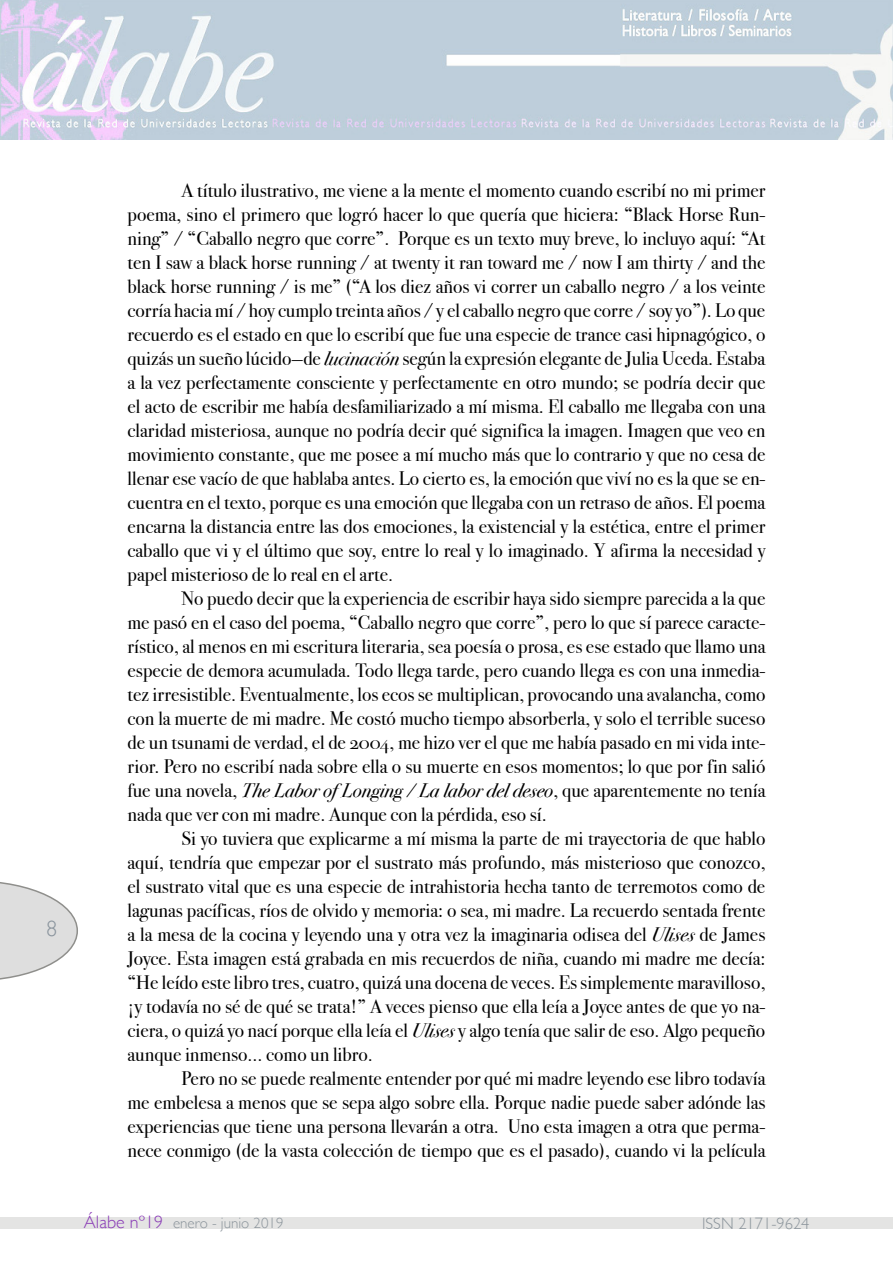
<style>
.page{position:relative;width:893px;height:1263px;background:#fff}
.page>*{position:absolute;margin:0;border:0;box-sizing:border-box;transform-origin:0 0}
.t1{font:300 22.5px "Gill Sans";color:#8a949d}
.t2{font:19.5px/24px "Bodoni Svty Two OSITCTT Book";color:#000;text-align:justify}
.t3{font:300 16.5px "Gill Sans";color:#8c959c}
.t4{font:300 15px "Gill Sans";color:#8c959c}
.s1{font-family:"Bodoni Svty Two OSITCTT Book It"}
.s2{font-size:18px;color:#893ab6}
</style>
<div class="page">
<svg style="left:0;top:882px;width:78px;height:98px"></svg>
<div style="left:0;top:1218px;width:893px;height:11px;background:#e4e4e3"></div>
<img style="left:0;top:0;width:893px;height:139px">
<p class="t1" style="left:46px;top:911px;width:13px">8</p>
<p class="t2" style="left:128px;top:178px;width:639px;text-indent:54px">A título ilustrativo, me viene a la mente el momento cuando escribí no mi primer poema, sino el primero que logró hacer lo que quería que hiciera: “Black Horse Run&shy;ning” / “Caballo negro que corre”. Porque es un texto muy breve, lo incluyo aquí: “At ten I saw a black horse running / at twenty it ran toward me / now I am thirty / and the black horse running / is me” (“A los diez años vi correr un caballo negro / a los veinte corría hacia mí / hoy cumplo treinta años / y el caballo negro que corre / soy yo”). Lo que recuerdo es el estado en que lo escribí que fue una especie de trance casi hipnagógico, o quizás un sueño lúcido—de <span class="s1">lucinación</span> según la expresión elegante de Julia Uceda. Estaba a la vez perfectamente consciente y perfectamente en otro mundo; se podría decir que el acto de escribir me había desfamiliarizado a mí misma. El caballo me llegaba con una claridad misteriosa, aunque no podría decir qué significa la imagen. Imagen que veo en movimiento constante, que me posee a mí mucho más que lo contrario y que no cesa de llenar ese vacío de que hablaba antes. Lo cierto es, la emoción que viví no es la que se en&shy;cuentra en el texto, porque es una emoción que llegaba con un retraso de años. El poema encarna la distancia entre las dos emociones, la existencial y la estética, entre el primer caballo que vi y el último que soy, entre lo real y lo imaginado. Y afirma la necesidad y papel misterioso de lo real en el arte.</p>
<p class="t2" style="left:128px;top:586px;width:639px;text-indent:54px">No puedo decir que la experiencia de escribir haya sido siempre parecida a la que me pasó en el caso del poema, “Caballo negro que corre”, pero lo que sí parece caracte&shy;rístico, al menos en mi escritura literaria, sea poesía o prosa, es ese estado que llamo una especie de demora acumulada. Todo llega tarde, pero cuando llega es con una inmedia&shy;tez irresistible. Eventualmente, los ecos se multiplican, provocando una avalancha, como con la muerte de mi madre. Me costó mucho tiempo absorberla, y solo el terrible suceso de un tsunami de verdad, el de 2004, me hizo ver el que me había pasado en mi vida inte&shy;rior. Pero no escribí nada sobre ella o su muerte en esos momentos; lo que por fin salió fue una novela, <span class="s1">The Labor of Longing / La labor del deseo</span>, que aparentemente no tenía nada que ver con mi madre. Aunque con la pérdida, eso sí.</p>
<p class="t2" style="left:128px;top:826px;width:639px;text-indent:54px">Si yo tuviera que explicarme a mí misma la parte de mi trayectoria de que hablo aquí, tendría que empezar por el sustrato más profundo, más misterioso que conozco, el sustrato vital que es una especie de intrahistoria hecha tanto de terremotos como de lagunas pacíficas, ríos de olvido y memoria: o sea, mi madre. La recuerdo sentada frente a la mesa de la cocina y leyendo una y otra vez la imaginaria odisea del <span class="s1">Ulises</span> de James Joyce. Esta imagen está grabada en mis recuerdos de niña, cuando mi madre me decía: “He leído este libro tres, cuatro, quizá una docena de veces. Es simplemente maravilloso, ¡y todavía no sé de qué se trata!” A veces pienso que ella leía a Joyce antes de que yo na&shy;ciera, o quizá yo nací porque ella leía el <span class="s1">Ulises</span> y algo tenía que salir de eso. Algo pequeño aunque inmenso... como un libro.</p>
<p class="t2" style="left:128px;top:1066px;width:639px;text-indent:54px">Pero no se puede realmente entender por qué mi madre leyendo ese libro todavía me embelesa a menos que se sepa algo sobre ella. Porque nadie puede saber adónde las experiencias que tiene una persona llevarán a otra. Uno esta imagen a otra que perma&shy;nece conmigo (de la vasta colección de tiempo que es el pasado), cuando vi la película</p>
<p class="t4" style="left:84px;top:1211px;width:201px"><span class="s2">Álabe nº19</span> enero - junio 2019</p>
<p class="t3" style="left:702px;top:1211px;width:109px">ISSN 2171-9624</p>
</div>
